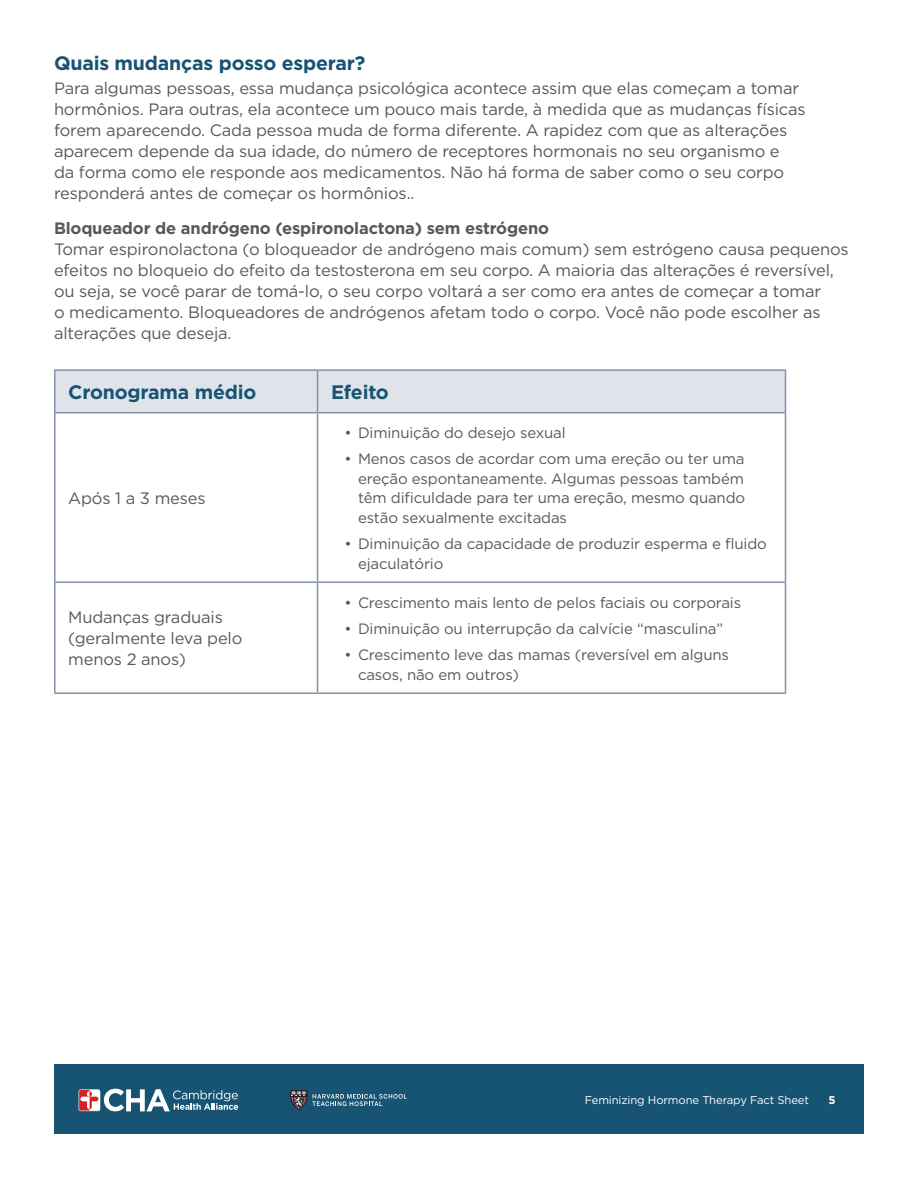
<style>
.page{position:relative;width:918px;height:1188px;background:#fff}
.page>*{position:absolute;margin:0;border:0;box-sizing:border-box;transform-origin:0 0}
.t1{font:700 19.5px "Gotham";letter-spacing:-.01em;color:#175473}
.t2{font:16.5px/21px "Gotham";letter-spacing:-.01em;color:#57585a}
.t3{font:700 16.5px "Gotham";letter-spacing:-.01em;color:#57585a}
.t4{font:15px/19.5px "Gotham";letter-spacing:-.01em;color:#57585a}
.t5{font:11.25px "Gotham";letter-spacing:-.01em;color:#fff}
.t6{font:700 11.25px "Gotham";color:#fff}
</style>
<div class="page">
<div style="left:54px;top:1065px;width:810px;height:69px;background:#175473"></div>
<svg style="left:79px;top:1089px;width:159px;height:22px"></svg>
<svg style="left:291px;top:1090px;width:116px;height:20px"></svg>
<div style="left:56px;top:371px;width:729px;height:41px;background:#e0e4ea"></div>
<hr style="left:54px;top:369px;width:264px;height:2px;background:#8292a9">
<hr style="left:54px;top:371px;width:2px;height:41px;background:#8292a9">
<hr style="left:318px;top:369px;width:468px;height:2px;background:#8292a9">
<hr style="left:317px;top:371px;width:1px;height:41px;background:#8292a9">
<hr style="left:785px;top:371px;width:1px;height:41px;background:#8292a9">
<hr style="left:54px;top:412px;width:264px;height:1px;background:#8292a9">
<hr style="left:318px;top:412px;width:468px;height:1px;background:#8292a9">
<hr style="left:54px;top:413px;width:2px;height:168px;background:#8292a9">
<hr style="left:317px;top:413px;width:1px;height:168px;background:#8292a9">
<hr style="left:785px;top:413px;width:1px;height:168px;background:#8292a9">
<hr style="left:54px;top:581px;width:264px;height:2px;background:#8292a9">
<hr style="left:54px;top:583px;width:2px;height:109px;background:#8292a9">
<hr style="left:318px;top:581px;width:468px;height:2px;background:#8292a9">
<hr style="left:317px;top:583px;width:1px;height:109px;background:#8292a9">
<hr style="left:785px;top:583px;width:1px;height:109px;background:#8292a9">
<hr style="left:54px;top:692px;width:264px;height:2px;background:#8292a9">
<hr style="left:318px;top:692px;width:468px;height:2px;background:#8292a9">
<p class="t1" style="left:54px;top:50px;width:313px">Quais mudanças posso esperar?</p>
<p class="t2" style="left:54px;top:77px;width:753px">Para algumas pessoas, essa mudança psicológica acontece assim que elas começam a tomar hormônios. Para outras, ela acontece um pouco mais tarde, à medida que as mudanças físicas forem aparecendo. Cada pessoa muda de forma diferente. A rapidez com que as alterações aparecem depende da sua idade, do número de receptores hormonais no seu organismo e<br>da forma como ele responde aos medicamentos. Não há forma de saber como o seu corpo responderá antes de começar os hormônios..</p>
<p class="t3" style="left:54px;top:217px;width:497px">Bloqueador de andrógeno (espironolactona) sem estrógeno</p>
<p class="t2" style="left:54px;top:238px;width:796px">Tomar espironolactona (o bloqueador de andrógeno mais comum) sem estrógeno causa pequenos efeitos no bloqueio do efeito da testosterona em seu corpo. A maioria das alterações é reversível, ou seja, se você parar de tomá-lo, o seu corpo voltará a ser como era antes de começar a tomar<br>o medicamento. Bloqueadores de andrógenos afetam todo o corpo. Você não pode escolher as alterações que deseja.</p>
<p class="t1" style="left:68px;top:379px;width:190px">Cronograma médio</p>
<p class="t1" style="left:331px;top:379px;width:59px">Efeito</p>
<p class="t2" style="left:68px;top:487px;width:139px">Após 1 a 3 meses</p>
<p class="t2" style="left:68px;top:607px;width:176px">Mudanças graduais (geralmente leva pelo menos 2 anos)</p>
<p class="t4" style="left:345px;top:423px;width:223px">• Diminuição do desejo sexual</p>
<p class="t4" style="left:358px;top:449px;width:389px;text-align:justify;text-indent:-14px">• Menos casos de acordar com uma ereção ou ter uma ereção espontaneamente. Algumas pessoas também têm dificuldade para ter uma ereção, mesmo quando estão sexualmente excitadas</p>
<p class="t4" style="left:358px;top:534px;width:410px;text-indent:-14px">• Diminuição da capacidade de produzir esperma e fluido ejaculatório</p>
<p class="t4" style="left:345px;top:592px;width:398px">• Crescimento mais lento de pelos faciais ou corporais</p>
<p class="t4" style="left:345px;top:619px;width:380px">• Diminuição ou interrupção da calvície “masculina”</p>
<p class="t4" style="left:358px;top:645px;width:373px;text-indent:-14px">• Crescimento leve das mamas (reversível em alguns casos, não em outros)</p>
<p class="t5" style="left:585px;top:1093px;width:226px">Feminizing Hormone Therapy Fact Sheet</p>
<p class="t6" style="left:829px;top:1092px;width:9px">5</p>
</div>
